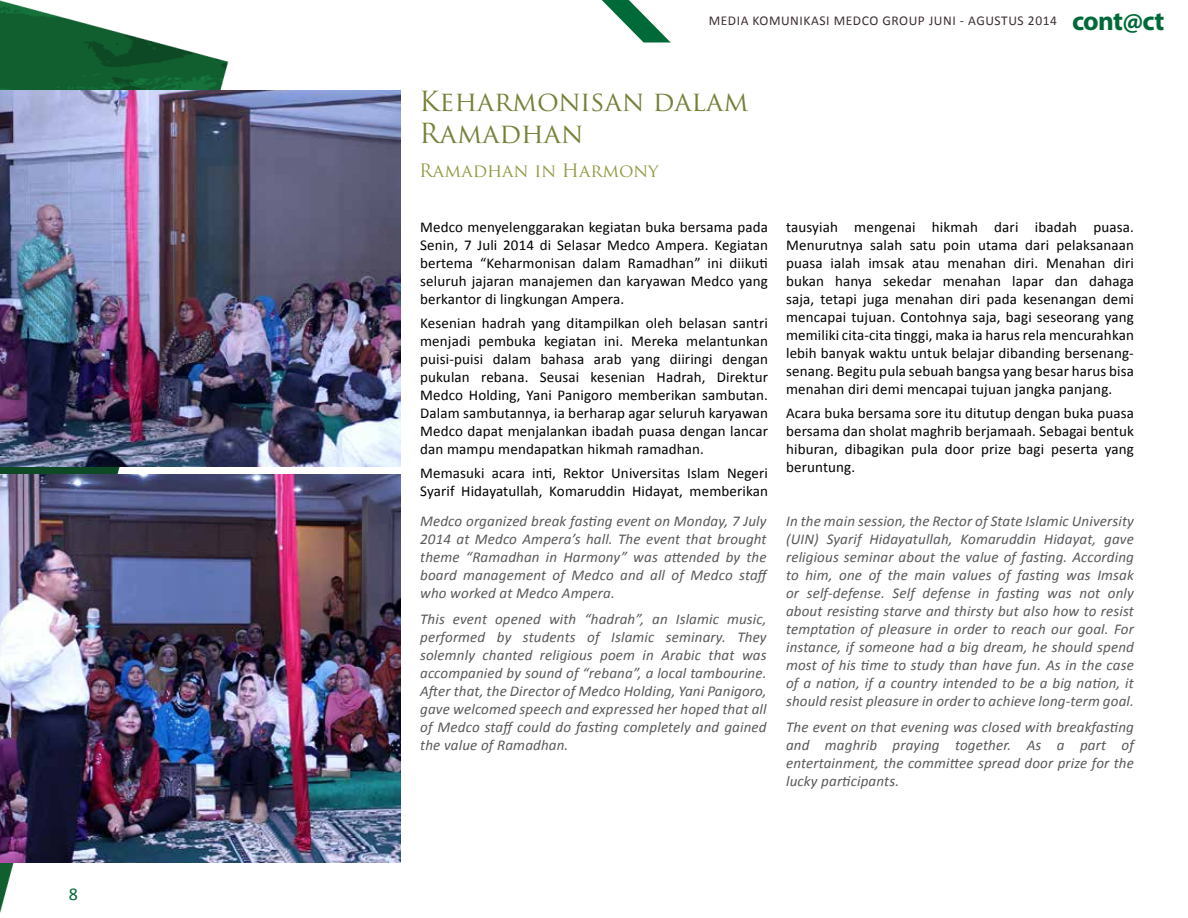
<style>
.page{position:relative;width:1188px;height:918px;background:#fff}
.page>*{position:absolute;margin:0;border:0;box-sizing:border-box;transform-origin:0 0}
.t1{font:27px/32.4px "Trajan Pro";color:#778038}
.t2{font:18px "Trajan Pro";color:#959944}
.t3{font:18px "Calibri";color:#006938}
.t4{font:15px/18px "Calibri";letter-spacing:.01em;color:#000;text-align:justify}
.t5{font:italic 15px/18px "Calibri";letter-spacing:.01em;color:#58595b;text-align:justify}
.t6{font:13.5px "Calibri";letter-spacing:.04em;color:#3d2e34}
.s1{font-family:"Myriad Pro";font-weight:700;font-size:27px;color:#006938}
</style>
<div class="page">
<img style="left:0;top:0;width:401px;height:913px">
<svg style="left:393px;top:0;width:278px;height:59px"></svg>
<img style="left:0;top:91px;width:400px;height:376px">
<img style="left:0;top:475px;width:400px;height:387px">
<p class="t3" style="left:69px;top:883px;width:11px">8</p>
<p class="t6" style="left:709px;top:12px;width:457px">MEDIA KOMUNIKASI MEDCO GROUP JUNI - AGUSTUS 2014 <span class="s1">cont@ct</span></p>
<h1 class="t1" style="left:419px;top:85px;width:331px">Keharmonisan dalam<br>Ramadhan</h1>
<p class="t2" style="left:419px;top:159px;width:241px">Ramadhan in Harmony</p>
<p class="t4" style="left:420px;top:219px;width:349px">Medco menyelenggarakan kegiatan buka bersama pada Senin, 7 Juli 2014 di Selasar Medco Ampera. Kegiatan bertema “Keharmonisan dalam Ramadhan” ini diikuti seluruh jajaran manajemen dan karyawan Medco yang berkantor di lingkungan Ampera.</p>
<p class="t4" style="left:420px;top:315px;width:349px">Kesenian hadrah yang ditampilkan oleh belasan santri menjadi pembuka kegiatan ini. Mereka melantunkan puisi-puisi dalam bahasa arab yang diiringi dengan pukulan rebana. Seusai kesenian Hadrah, Direktur Medco Holding, Yani Panigoro memberikan sambutan.<br>Dalam sambutannya, ia berharap agar seluruh karyawan Medco dapat menjalankan ibadah puasa dengan lancar dan mampu mendapatkan hikmah ramadhan.</p>
<p class="t4" style="left:420px;top:465px;width:349px">Memasuki acara inti, Rektor Universitas Islam Negeri<br>Syarif Hidayatullah, Komaruddin Hidayat, memberikan</p>
<p class="t5" style="left:420px;top:512px;width:351px;text-align:left">Medco organized break fasting event on Monday, 7 July 2014 at Medco Ampera’s hall. The event that brought theme “Ramadhan in Harmony” was attended by the board management of Medco and all of Medco staff who worked at Medco Ampera.</p>
<p class="t5" style="left:420px;top:609px;width:348px">This event opened with “hadrah”, an Islamic music, performed by students of Islamic seminary. They solemnly chanted religious poem in Arabic that was accompanied by sound of “rebana”, a local tambourine.<br>After that, the Director of Medco Holding, Yani Panigoro, gave welcomed speech and expressed her hoped that all of Medco staff could do fasting completely and gained the value of Ramadhan.</p>
<p class="t4" style="left:786px;top:219px;width:349px">tausyiah mengenai hikmah dari ibadah puasa.<br>Menurutnya salah satu poin utama dari pelaksanaan puasa ialah imsak atau menahan diri. Menahan diri bukan hanya sekedar menahan lapar dan dahaga saja, tetapi juga menahan diri pada kesenangan demi mencapai tujuan. Contohnya saja, bagi seseorang yang memiliki cita-cita tinggi, maka ia harus rela mencurahkan lebih banyak waktu untuk belajar dibanding bersenang&shy;senang. Begitu pula sebuah bangsa yang besar harus bisa menahan diri demi mencapai tujuan jangka panjang.</p>
<p class="t4" style="left:786px;top:405px;width:349px">Acara buka bersama sore itu ditutup dengan buka puasa bersama dan sholat maghrib berjamaah. Sebagai bentuk hiburan, dibagikan pula door prize bagi peserta yang beruntung.</p>
<p class="t5" style="left:786px;top:512px;width:349px">In the main session, the Rector of State Islamic University (UIN) Syarif Hidayatullah, Komaruddin Hidayat, gave religious seminar about the value of fasting. According to him, one of the main values of fasting was Imsak or self-defense. Self defense in fasting was not only about resisting starve and thirsty but also how to resist temptation of pleasure in order to reach our goal. For instance, if someone had a big dream, he should spend most of his time to study than have fun. As in the case of a nation, if a country intended to be a big nation, it should resist pleasure in order to achieve long-term goal.</p>
<p class="t5" style="left:786px;top:717px;width:349px">The event on that evening was closed with breakfasting and maghrib praying together. As a part of entertainment, the committee spread door prize for the lucky participants.</p>
</div>
